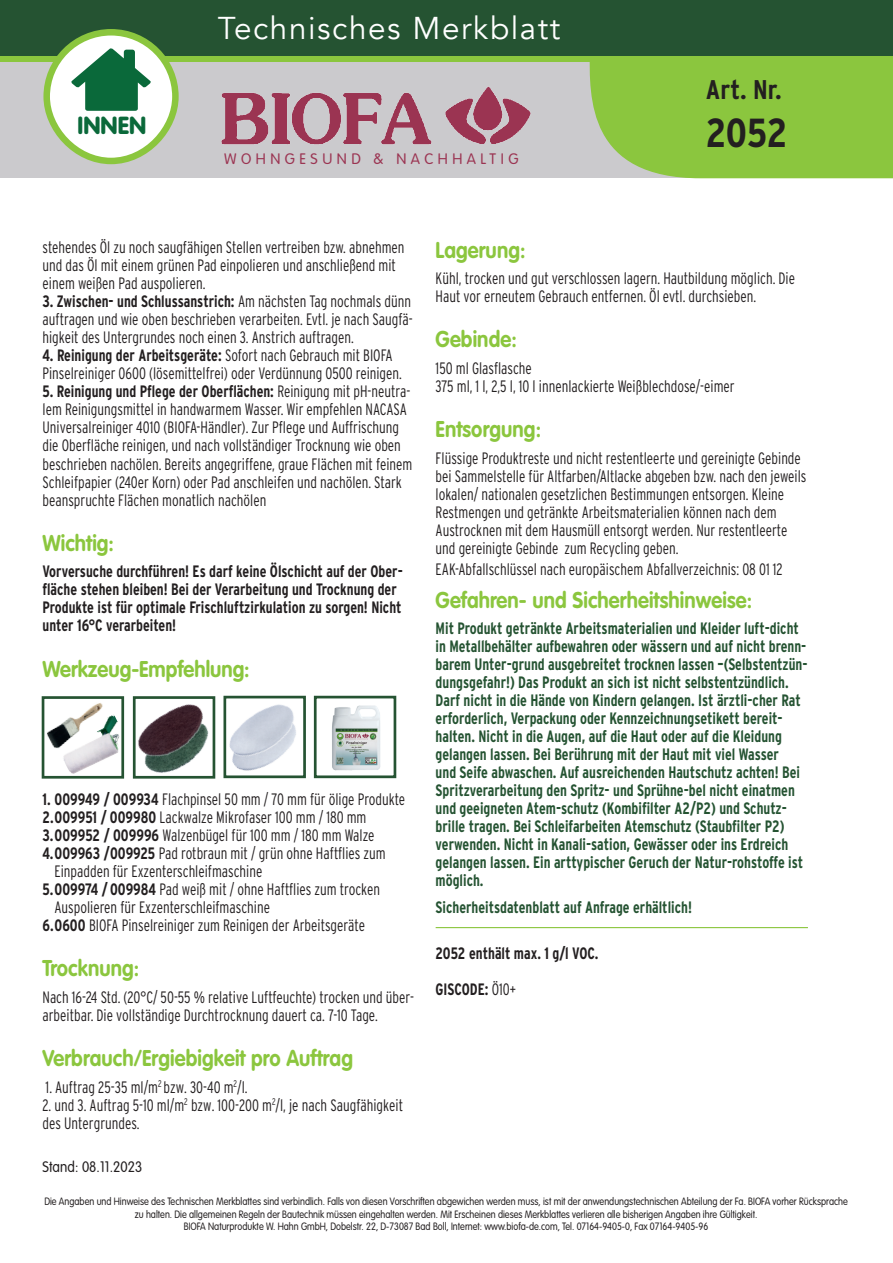
<style>
.page{position:relative;width:893px;height:1263px;background:#fff}
.page>*{position:absolute;margin:0;border:0;box-sizing:border-box;transform-origin:0 0}
.t1{font:700 condensed 40.5px "Interstate";color:#231f20}
.t2{font:31.5px "Avenir";letter-spacing:.05em;color:#fff}
.t3{font:700 condensed 27px "Interstate";color:#231f20}
.t4{font:900 24.3px "VAG Rounded";color:#0a693a}
.t5{font:700 22.5px "VAG Rounded Std";letter-spacing:.005em;color:#8bc63e;scale:.9 1}
.t6{font:300 condensed 16.5px/18px "Interstate";color:#231f20;scale:.9 1}
.t7{font:700 condensed 16.5px/18px "Interstate";color:#255332;scale:.9 1}
.t8{font:700 condensed 16.5px/18px "Interstate";color:#231f20;scale:.9 1}
.t9{font:300 15px "VAG Rounded Std";letter-spacing:.3em;color:#9b3452}
.t10{font:300 15px "VAG Rounded Std";letter-spacing:.005em;color:#231f20;scale:.9 1}
.t11{font:300 10.5px/12.6px "VAG Rounded Std";color:#231f20;text-align:center;scale:.87 1}
.s1{font-weight:700}
.s2{font-weight:300}
</style>
<div class="page">
<hr style="left:436px;top:927px;width:372px;height:1px;background:#8bc63e">
<div style="left:0;top:0;width:893px;height:178px;background:#cbcacd"></div>
<svg style="left:589px;top:62px;width:304px;height:117px;background:#90c649"></svg>
<svg style="left:0;top:55px;width:893px;height:7px;background:#7cb53c"></svg>
<div style="left:0;top:0;width:893px;height:55px;background:#255332"></div>
<img style="left:221px;top:87px;width:310px;height:58px">
<div style="left:47px;top:32px;width:128px;height:129px;background:#fff;border-radius:50%"></div>
<div style="left:43px;top:29px;width:136px;height:135px;border:7px solid #8bc63e;border-radius:50%"></div>
<svg style="left:71px;top:48px;width:80px;height:63px"></svg>
<img style="left:47px;top:703px;width:56px;height:46px">
<div style="left:42px;top:696px;width:82px;height:83px;border:3px solid #255332"></div>
<img style="left:65px;top:714px;width:59px;height:49px">
<img style="left:60px;top:731px;width:62px;height:46px">
<div style="left:223px;top:696px;width:83px;height:82px;border:3px solid #255332"></div>
<div style="left:314px;top:696px;width:82px;height:82px;border:3px solid #255332"></div>
<img style="left:326px;top:698px;width:60px;height:80px">
<img style="left:223px;top:695px;width:83px;height:79px">
<img style="left:132px;top:704px;width:93px;height:75px">
<img style="left:124px;top:696px;width:98px;height:77px">
<h3 class="t4" style="left:78px;top:111px;width:70px">INNEN</h3>
<h2 class="t2" style="left:218px;top:9px;width:344px">Technisches Merkblatt</h2>
<p class="t9" style="left:224px;top:150px;width:296px">WOHNGESUND &amp; NACHHALTIG</p>
<h3 class="t3" style="left:706px;top:73px;width:77px">Art. Nr.</h3>
<h1 class="t1" style="left:706px;top:108px;width:83px">2052</h1>
<p class="t6" style="left:43px;top:238px;width:404px">stehendes Öl zu noch saugfähigen Stellen vertreiben bzw. abnehmen und das Öl mit einem grünen Pad einpolieren und anschließend mit einem weißen Pad auspolieren.</p>
<p class="t6" style="left:43px;top:293px;width:413px;text-align:justify"><span class="s1">3. Zwischen- und Schlussanstrich:</span> Am nächsten Tag nochmals dünn auftragen und wie oben beschrieben verarbeiten. Evtl. je nach Saugfä&shy;higkeit des Untergrundes noch einen 3. Anstrich auftragen.</p>
<p class="t6" style="left:43px;top:346px;width:401px"><span class="s1">4. Reinigung der Arbeitsgeräte:</span> Sofort nach Gebrauch mit BIOFA<br>Pinselreiniger 0600 (lösemittelfrei) oder Verdünnung 0500 reinigen.</p>
<p class="t6" style="left:43px;top:383px;width:413px"><span class="s1">5. Reinigung und Pflege der Oberflächen:</span> Reinigung mit pH-neutra&shy;lem Reinigungsmittel in handwarmem Wasser. Wir empfehlen NACASA Universalreiniger 4010 (BIOFA-Händler). Zur Pflege und Auffrischung die Oberfläche reinigen, und nach vollständiger Trocknung wie oben beschrieben nachölen. Bereits angegriffene, graue Flächen mit feinem Schleifpapier (240er Korn) oder Pad anschleifen und nachölen. Stark beanspruchte Flächen monatlich nachölen</p>
<h3 class="t5" style="left:43px;top:530px;width:81px">Wichtig:</h3>
<p class="t8" style="left:43px;top:562px;width:402px">Vorversuche durchführen! Es darf keine Ölschicht auf der Ober&shy;fläche stehen bleiben! Bei der Verarbeitung und Trocknung der Produkte ist für optimale Frischluftzirkulation zu sorgen! Nicht unter 16°C verarbeiten!</p>
<h3 class="t5" style="left:43px;top:655px;width:232px">Werkzeug-Empfehlung:</h3>
<p class="t6" style="left:43px;top:790px;width:405px"><span class="s1">1. 009949 / 009934</span> Flachpinsel 50 mm / 70 mm für ölige Produkte</p>
<p class="t6" style="left:43px;top:808px;width:361px"><span class="s1">2.009951 / 009980</span> Lackwalze Mikrofaser 100 mm / 180 mm</p>
<p class="t6" style="left:43px;top:826px;width:371px"><span class="s1">3.009952 / 009996</span> Walzenbügel für 100 mm / 180 mm Walze</p>
<p class="t6" style="left:43px;top:844px;width:383px"><span class="s1">4.009963 /009925</span> Pad rotbraun mit / grün ohne Haftflies zum</p>
<p class="t6" style="left:55px;top:862px;width:233px">Einpadden für Exzenterschleifmaschine</p>
<p class="t6" style="left:43px;top:880px;width:376px"><span class="s1">5.009974 / 009984</span> Pad weiß mit / ohne Haftflies zum trocken</p>
<p class="t6" style="left:55px;top:898px;width:241px">Auspolieren für Exzenterschleifmaschine</p>
<p class="t6" style="left:43px;top:916px;width:360px"><span class="s1">6.0600</span> BIOFA Pinselreiniger zum Reinigen der Arbeitsgeräte</p>
<h3 class="t5" style="left:43px;top:955px;width:109px">Trocknung:</h3>
<p class="t6" style="left:43px;top:988px;width:414px">Nach 16-24 Std. (20°C/ 50-55 % relative Luftfeuchte) trocken und über&shy;arbeitbar. Die vollständige Durchtrocknung dauert ca. 7-10 Tage.</p>
<h3 class="t5" style="left:43px;top:1045px;width:346px">Verbrauch/Ergiebigkeit pro Auftrag</h3>
<p class="t6" style="left:46px;top:1078px;width:226px">1. Auftrag 25-35 ml/m<sup>2</sup> bzw. 30-40 m<sup>2</sup>/l.</p>
<p class="t6" style="left:43px;top:1096px;width:402px">2. und 3. Auftrag 5-10 ml/m<sup>2</sup> bzw. 100-200 m<sup>2</sup>/l, je nach Saugfähigkeit des Untergrundes.</p>
<p class="t10" style="left:43px;top:1159px;width:112px">Stand: 08.11.2023</p>
<h3 class="t5" style="left:436px;top:236px;width:101px">Lagerung:</h3>
<p class="t6" style="left:436px;top:269px;width:401px">Kühl, trocken und gut verschlossen lagern. Hautbildung möglich. Die<br>Haut vor erneutem Gebrauch entfernen. Öl evtl. durchsieben.</p>
<h3 class="t5" style="left:436px;top:326px;width:92px">Gebinde:</h3>
<p class="t6" style="left:436px;top:359px;width:334px">150 ml Glasflasche<br>375 ml, 1 l, 2,5 l, 10 l innenlackierte Weißblechdose/-eimer</p>
<h3 class="t5" style="left:436px;top:416px;width:119px">Entsorgung:</h3>
<p class="t6" style="left:436px;top:449px;width:414px">Flüssige Produktreste und nicht restentleerte und gereinigte Gebinde bei Sammelstelle für Altfarben/Altlacke abgeben bzw. nach den jeweils lokalen/ nationalen gesetzlichen Bestimmungen entsorgen. Kleine Restmengen und getränkte Arbeitsmaterialien können nach dem Austrocknen mit dem Hausmüll entsorgt werden. Nur restentleerte und gereinigte Gebinde zum Recycling geben.</p>
<p class="t6" style="left:436px;top:560px;width:387px">EAK-Abfallschlüssel nach europäischem Abfallverzeichnis: 08 01 12</p>
<h3 class="t5" style="left:436px;top:587px;width:353px">Gefahren- und Sicherheitshinweise:</h3>
<p class="t7" style="left:436px;top:619px;width:415px">Mit Produkt getränkte Arbeitsmaterialien und Kleider luft-dicht in Metallbehälter aufbewahren oder wässern und auf nicht brenn&shy;barem Unter-grund ausgebreitet trocknen lassen –(Selbstentzün&shy;dungsgefahr!) Das Produkt an sich ist nicht selbstentzündlich.<br>Darf nicht in die Hände von Kindern gelangen. Ist ärztli-cher Rat erforderlich, Verpackung oder Kennzeichnungsetikett bereit&shy;halten. Nicht in die Augen, auf die Haut oder auf die Kleidung gelangen lassen. Bei Berührung mit der Haut mit viel Wasser<br>und Seife abwaschen. Auf ausreichenden Hautschutz achten! Bei Spritzverarbeitung den Spritz- und Sprühne-bel nicht einatmen und geeigneten Atem-schutz (Kombifilter A2/P2) und Schutz&shy;brille tragen. Bei Schleifarbeiten Atemschutz (Staubfilter P2) verwenden. Nicht in Kanali-sation, Gewässer oder ins Erdreich gelangen lassen. Ein arttypischer Geruch der Natur-rohstoffe ist möglich.</p>
<p class="t7" style="left:436px;top:898px;width:286px">Sicherheitsdatenblatt auf Anfrage erhältlich!</p>
<p class="t8" style="left:436px;top:935px;width:182px;line-height:36px">2052 enthält max. 1 g/l VOC.<br>GISCODE: <span class="s2">Ö10+</span></p>
<p class="t11" style="left:44px;top:1195px;width:925px">Die Angaben und Hinweise des Technischen Merkblattes sind verbindlich. Falls von diesen Vorschriften abgewichen werden muss, ist mit der anwendungstechnischen Abteilung der Fa. BIOFA vorher Rücksprache zu halten. Die allgemeinen Regeln der Bautechnik müssen eingehalten werden. Mit Erscheinen dieses Merkblattes verlieren alle bisherigen Angaben ihre Gültigkeit.<br>BIOFA Naturprodukte W. Hahn GmbH, Dobelstr. 22, D-73087 Bad Boll, Internet: www.biofa-de.com, Tel. 07164-9405-0, Fax 07164-9405-96</p>
</div>
